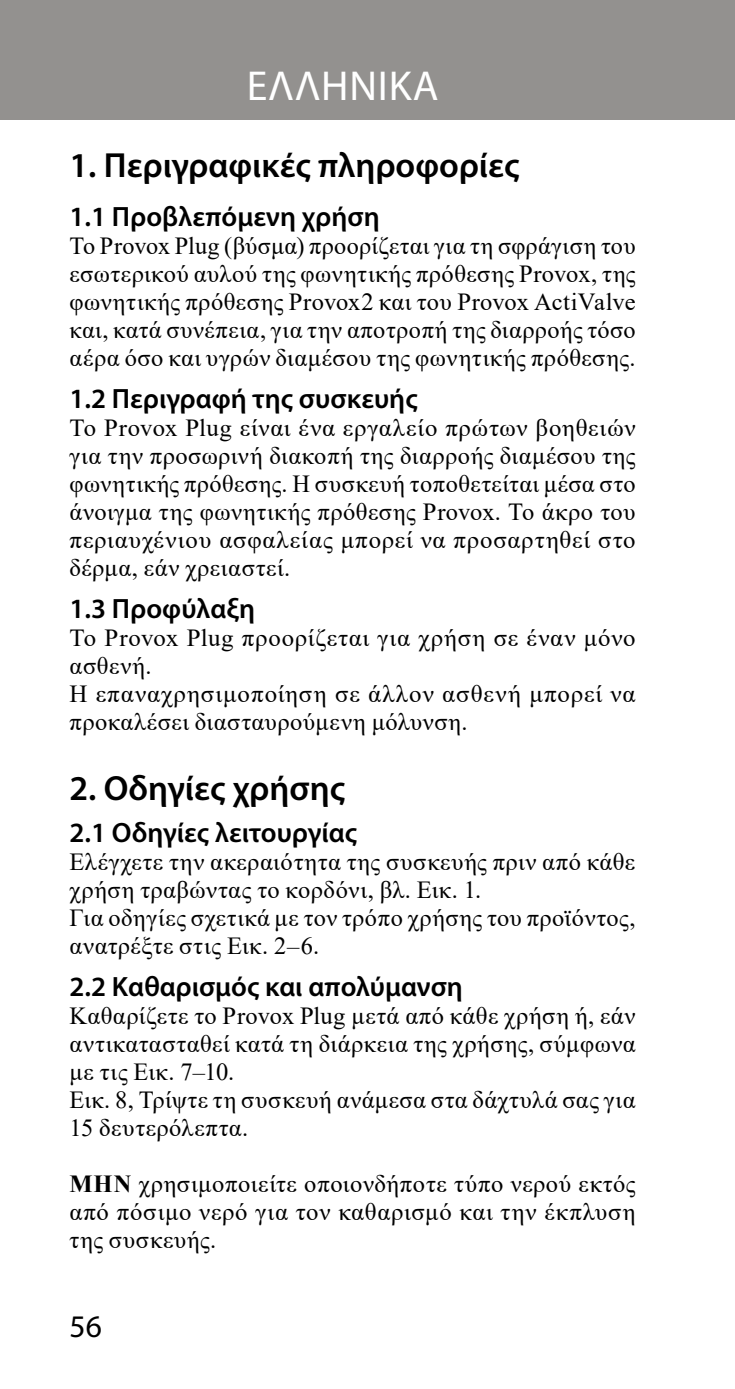
<style>
.page{position:relative;width:735px;height:1389px;background:#fff}
.page>*{position:absolute;margin:0;border:0;box-sizing:border-box;transform-origin:0 0}
.t1{font:42px "Myriad Pro";letter-spacing:.02em;color:#fff}
.t2{font:600 35px "Myriad Pro";color:#000}
.t3{font:31.5px "Myriad Pro";color:#000}
.t4{font:600 28px "Myriad Pro";color:#000}
.t5{font:24.5px/28px "Times New Roman";letter-spacing:.025em;color:#000;text-align:justify}
.s1{font-weight:700}
</style>
<div class="page">
<div style="left:0;top:0;width:734px;height:119px;background:#93918f"></div>
<h1 class="t1" style="left:246px;top:60px;width:193px">ΕΛΛΗΝΙΚΑ</h1>
<h2 class="t2" style="left:69px;top:143px;width:451px">1. Περιγραφικές πληροφορίες</h2>
<p class="t4" style="left:69px;top:199px;width:311px">1.1 Προβλεπόμενη χρήση</p>
<p class="t5" style="left:69px;top:231px;width:567px">Το Provox Plug (βύσμα) προορίζεται για τη σφράγιση του εσωτερικού αυλού της φωνητικής πρόθεσης Provox, της φωνητικής πρόθεσης Provox2 και του Provox ActiValve και, κατά συνέπεια, για την αποτροπή της διαρροής τόσο αέρα όσο και υγρών διαμέσου της φωνητικής πρόθεσης.</p>
<p class="t4" style="left:69px;top:381px;width:349px">1.2 Περιγραφή της συσκευής</p>
<p class="t5" style="left:69px;top:413px;width:567px">Το Provox Plug είναι ένα εργαλείο πρώτων βοηθειών για την προσωρινή διακοπή της διαρροής διαμέσου της φωνητικής πρόθεσης. Η συσκευή τοποθετείται μέσα στο άνοιγμα της φωνητικής πρόθεσης Provox. Το άκρο του περιαυχένιου ασφαλείας μπορεί να προσαρτηθεί στο δέρμα, εάν χρειαστεί.</p>
<p class="t4" style="left:69px;top:591px;width:187px">1.3 Προφύλαξη</p>
<p class="t5" style="left:69px;top:623px;width:567px;text-align:left">Το Provox Plug προορίζεται για χρήση σε έναν μόνο ασθενή.<br>Η επαναχρησιμοποίηση σε άλλον ασθενή μπορεί να προκαλέσει διασταυρούμενη μόλυνση.</p>
<h2 class="t2" style="left:69px;top:766px;width:277px">2. Οδηγίες χρήσης</h2>
<p class="t4" style="left:69px;top:815px;width:289px">2.1 Οδηγίες λειτουργίας</p>
<p class="t5" style="left:69px;top:847px;width:567px;text-align:left">Ελέγχετε την ακεραιότητα της συσκευής πριν από κάθε χρήση τραβώντας το κορδόνι, βλ. Εικ. 1.<br>Για οδηγίες σχετικά με τον τρόπο χρήσης του προϊόντος, ανατρέξτε στις Εικ. 2–6.</p>
<p class="t4" style="left:69px;top:969px;width:395px">2.2 Καθαρισμός και απολύμανση</p>
<p class="t5" style="left:69px;top:1001px;width:567px;text-align:left">Καθαρίζετε το Provox Plug μετά από κάθε χρήση ή, εάν αντικατασταθεί κατά τη διάρκεια της χρήσης, σύμφωνα με τις Εικ. 7–10.<br>Εικ. 8, Τρίψτε τη συσκευή ανάμεσα στα δάχτυλά σας για 15 δευτερόλεπτα.</p>
<p class="t5" style="left:69px;top:1169px;width:567px"><span class="s1">ΜΗΝ</span> χρησιμοποιείτε οποιονδήποτε τύπο νερού εκτός από πόσιμο νερό για τον καθαρισμό και την έκπλυση της συσκευής.</p>
<p class="t3" style="left:69px;top:1307px;width:34px">56</p>
</div>
